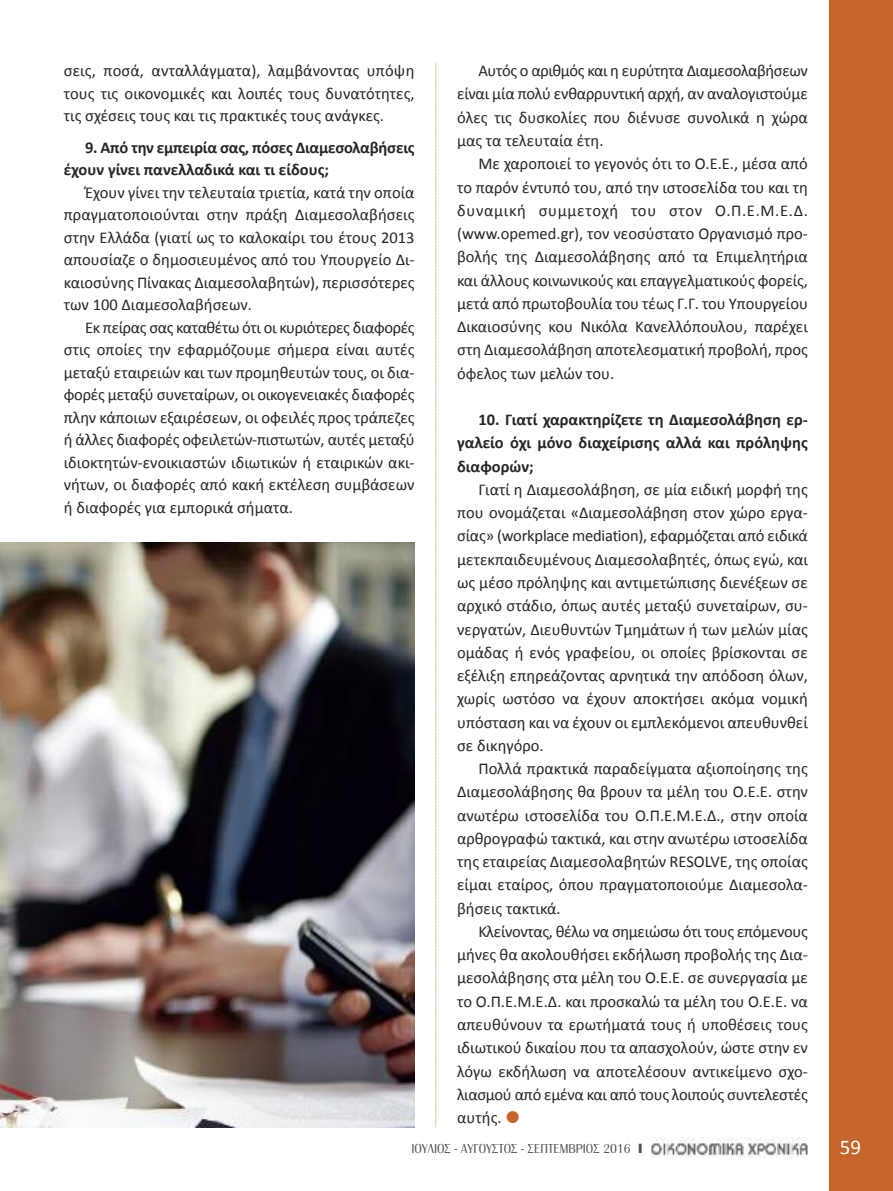
<style>
.page{position:relative;width:893px;height:1191px;background:#fff}
.page>*{position:absolute;margin:0;border:0;box-sizing:border-box;transform-origin:0 0}
.t1{font:21px "Calibri";color:#fff}
.t2{font:16.5px/23.2px "Calibri";color:#272627;text-align:justify}
.t3{font:700 16.5px/23.2px "Calibri";color:#272627}
.t4{font:300 13.5px "Britannic Greek";color:#525152}
</style>
<div class="page">
<div style="left:829px;top:0;width:64px;height:1191px;background:#c5652c"></div>
<svg style="left:435px;top:63px;width:1px;height:1064px"></svg>
<img style="left:651px;top:1137px;width:157px;height:20px">
<img style="left:0;top:542px;width:415px;height:585px">
<p class="t2" style="left:64px;top:59px;width:352px;line-height:22.5px">σεις, ποσά, ανταλλάγματα), λαμβάνοντας υπόψη τους τις οικονομικές και λοιπές τους δυνατότητες, τις σχέσεις τους και τις πρακτικές τους ανάγκες.</p>
<p class="t3" style="left:64px;top:136px;width:352px;line-height:22.5px;text-indent:21px">9. Από την εμπειρία σας, πόσες Διαμεσολαβήσεις έχουν γίνει πανελλαδικά και τι είδους;</p>
<p class="t2" style="left:64px;top:181px;width:352px;line-height:22.5px;text-indent:21px">Έχουν γίνει την τελευταία τριετία, κατά την οποία πραγματοποιούνται στην πράξη Διαμεσολαβήσεις στην Ελλάδα (γιατί ως το καλοκαίρι του έτους 2013 απουσίαζε ο δημοσιευμένος από του Υπουργείο Δι&shy;καιοσύνης Πίνακας Διαμεσολαβητών), περισσότερες των 100 Διαμεσολαβήσεων.</p>
<p class="t2" style="left:64px;top:316px;width:352px;line-height:22.5px;text-indent:21px">Εκ πείρας σας καταθέτω ότι οι κυριότερες διαφορές στις οποίες την εφαρμόζουμε σήμερα είναι αυτές μεταξύ εταιρειών και των προμηθευτών τους, οι δια&shy;φορές μεταξύ συνεταίρων, οι οικογενειακές διαφορές πλην κάποιων εξαιρέσεων, οι οφειλές προς τράπεζες ή άλλες διαφορές οφειλετών-πιστωτών, αυτές μεταξύ ιδιοκτητών-ενοικιαστών ιδιωτικών ή εταιρικών ακι&shy;νήτων, οι διαφορές από κακή εκτέλεση συμβάσεων ή διαφορές για εμπορικά σήματα.</p>
<p class="t2" style="left:457px;top:59px;width:352px;text-indent:21px">Αυτός ο αριθμός και η ευρύτητα Διαμεσολαβήσεων είναι μία πολύ ενθαρρυντική αρχή, αν αναλογιστούμε όλες τις δυσκολίες που διένυσε συνολικά η χώρα μας τα τελευταία έτη.</p>
<p class="t2" style="left:457px;top:152px;width:352px;text-indent:21px">Με χαροποιεί το γεγονός ότι το Ο.Ε.Ε., μέσα από το παρόν έντυπό του, από την ιστοσελίδα του και τη δυναμική συμμετοχή του στον Ο.Π.Ε.Μ.Ε.Δ. (www.opemed.gr), τον νεοσύστατο Οργανισμό προ&shy;βολής της Διαμεσολάβησης από τα Επιμελητήρια και άλλους κοινωνικούς και επαγγελματικούς φορείς, μετά από πρωτοβουλία του τέως Γ.Γ. του Υπουργείου Δικαιοσύνης κου Νικόλα Κανελλόπουλου, παρέχει στη Διαμεσολάβηση αποτελεσματική προβολή, προς όφελος των μελών του.</p>
<p class="t3" style="left:457px;top:408px;width:352px;text-align:justify;text-indent:21px">10. Γιατί χαρακτηρίζετε τη Διαμεσολάβηση ερ&shy;γαλείο όχι μόνο διαχείρισης αλλά και πρόληψης διαφορών;</p>
<p class="t2" style="left:457px;top:477px;width:352px;text-indent:21px">Γιατί η Διαμεσολάβηση, σε μία ειδική μορφή της που ονομάζεται «Διαμεσολάβηση στον χώρο εργα&shy;σίας» (workplace mediation), εφαρμόζεται από ειδικά μετεκπαιδευμένους Διαμεσολαβητές, όπως εγώ, και ως μέσο πρόληψης και αντιμετώπισης διενέξεων σε αρχικό στάδιο, όπως αυτές μεταξύ συνεταίρων, συ&shy;νεργατών, Διευθυντών Τμημάτων ή των μελών μίας ομάδας ή ενός γραφείου, οι οποίες βρίσκονται σε εξέλιξη επηρεάζοντας αρνητικά την απόδοση όλων, χωρίς ωστόσο να έχουν αποκτήσει ακόμα νομική υπόσταση και να έχουν οι εμπλεκόμενοι απευθυνθεί σε δικηγόρο.</p>
<p class="t2" style="left:457px;top:757px;width:352px;text-indent:21px">Πολλά πρακτικά παραδείγματα αξιοποίησης της Διαμεσολάβησης θα βρουν τα μέλη του Ο.Ε.Ε. στην ανωτέρω ιστοσελίδα του Ο.Π.Ε.Μ.Ε.Δ., στην οποία αρθρογραφώ τακτικά, και στην ανωτέρω ιστοσελίδα της εταιρείας Διαμεσολαβητών RESOLVE, της οποίας είμαι εταίρος, όπου πραγματοποιούμε Διαμεσολα&shy;βήσεις τακτικά.</p>
<p class="t2" style="left:457px;top:919px;width:352px;text-indent:21px">Κλείνοντας, θέλω να σημειώσω ότι τους επόμενους μήνες θα ακολουθήσει εκδήλωση προβολής της Δια&shy;μεσολάβησης στα μέλη του Ο.Ε.Ε. σε συνεργασία με το Ο.Π.Ε.Μ.Ε.Δ. και προσκαλώ τα μέλη του Ο.Ε.Ε. να απευθύνουν τα ερωτήματά τους ή υποθέσεις τους ιδιωτικού δικαίου που τα απασχολούν, ώστε στην εν λόγω εκδήλωση να αποτελέσουν αντικείμενο σχο&shy;λιασμού από εμένα και από τους λοιπούς συντελεστές αυτής.</p>
<p class="t4" style="left:411px;top:1144px;width:232px">ΙΟΥΛΙΟΣ - ΑΥΓΟΥΣΤΟΣ - ΣΕΠΤΕΜΒΡΙΟΣ 2016 ❙</p>
<p class="t1" style="left:840px;top:1133px;width:23px">59</p>
</div>
